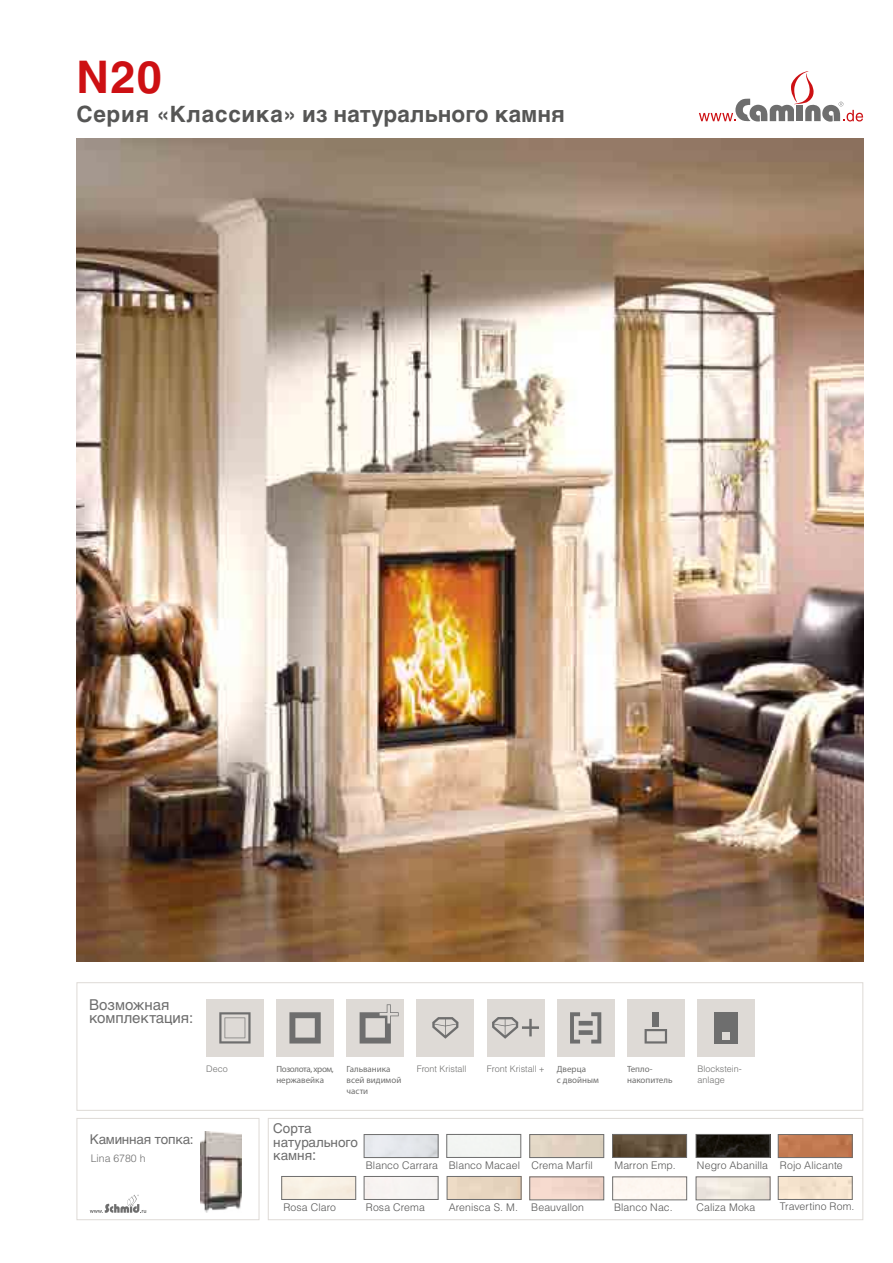
<style>
.page{position:relative;width:893px;height:1263px;background:#fff}
.page>*{position:absolute;margin:0;border:0;box-sizing:border-box;transform-origin:0 0}
.t1{font:700 45px "Helvetica LT Std";color:#cd1013}
.t2{font:700 22.5px "Helvetica LT Std";color:#565655}
.t3{font:15px/13.5px "Helvetica LT Std";color:#6e6e6e}
.t4{font:13.5px/13.5px "Helvetica LT Std";letter-spacing:-.01em;color:#6e6e6e}
.t5{font:300 10.5px "Helvetica LT Std";letter-spacing:.01em;color:#565655}
.t6{font:300 10.5px "Helvetica LT Std";color:#6e6e6e}
.t7{font:9px/10.8px "Myriad Pro";color:#6f6f6e}
.t8{font:300 9px/10.8px "Helvetica LT Std";color:#6f6f6e}
.t9{font:9px/10.8px "Myriad Pro";letter-spacing:-.035em;color:#6f6f6e}
.s1{font-size:15px}
</style>
<div class="page">
<div style="left:268px;top:1118px;width:595px;height:102px;border:1px solid #dedad6"></div>
<div style="left:446px;top:1134px;width:75px;height:24px;border:1px solid #6e6e6e"></div>
<div style="left:529px;top:1134px;width:75px;height:24px;border:1px solid #6e6e6e"></div>
<img style="left:614px;top:1136px;width:71px;height:20px">
<div style="left:612px;top:1134px;width:75px;height:24px;border:1px solid #6e6e6e"></div>
<img style="left:698px;top:1136px;width:70px;height:20px">
<div style="left:696px;top:1134px;width:74px;height:24px;border:1px solid #6e6e6e"></div>
<img style="left:780px;top:1136px;width:70px;height:20px">
<div style="left:778px;top:1134px;width:74px;height:24px;border:1px solid #6e6e6e"></div>
<div style="left:281px;top:1176px;width:75px;height:24px;border:1px solid #6e6e6e"></div>
<div style="left:364px;top:1176px;width:74px;height:24px;border:1px solid #6e6e6e"></div>
<div style="left:447px;top:1176px;width:74px;height:24px;border:1px solid #6e6e6e"></div>
<div style="left:529px;top:1176px;width:75px;height:24px;border:1px solid #6e6e6e"></div>
<div style="left:612px;top:1176px;width:75px;height:24px;border:1px solid #6e6e6e"></div>
<div style="left:696px;top:1176px;width:74px;height:24px;border:1px solid #6e6e6e"></div>
<img style="left:780px;top:1178px;width:70px;height:20px">
<div style="left:778px;top:1176px;width:74px;height:24px;border:1px solid #6e6e6e"></div>
<div style="left:364px;top:1134px;width:74px;height:24px;border:1px solid #6e6e6e"></div>
<svg style="left:77px;top:1118px;width:182px;height:102px"></svg>
<svg style="left:699px;top:71px;width:164px;height:51px"></svg>
<div style="left:77px;top:982px;width:786px;height:129px;border:1px solid #dedad6"></div>
<img style="left:77px;top:139px;width:786px;height:822px">
<div style="left:79px;top:1120px;width:178px;height:98px;background:#fff"></div>
<img style="left:200px;top:1132px;width:41px;height:80px">
<svg style="left:90px;top:1194px;width:56px;height:19px"></svg>
<div style="left:206px;top:999px;width:58px;height:57px;background:#dedad6"></div>
<svg style="left:219px;top:1012px;width:32px;height:31px"></svg>
<div style="left:276px;top:999px;width:58px;height:57px;background:#dedad6"></div>
<svg style="left:289px;top:1012px;width:32px;height:31px"></svg>
<div style="left:347px;top:999px;width:57px;height:57px;background:#dedad6"></div>
<svg style="left:360px;top:1004px;width:39px;height:39px"></svg>
<div style="left:417px;top:999px;width:57px;height:57px;background:#dedad6"></div>
<svg style="left:432px;top:1017px;width:26px;height:22px"></svg>
<div style="left:487px;top:999px;width:57px;height:57px;background:#dedad6"></div>
<svg style="left:492px;top:1017px;width:47px;height:22px"></svg>
<div style="left:557px;top:999px;width:57px;height:57px;background:#dedad6"></div>
<svg style="left:570px;top:1012px;width:31px;height:31px"></svg>
<div style="left:627px;top:999px;width:57px;height:57px;background:#dedad6"></div>
<svg style="left:645px;top:1029px;width:22px;height:14px"></svg>
<div style="left:652px;top:1012px;width:6px;height:15px;background:#6e6e6e"></div>
<div style="left:697px;top:999px;width:58px;height:57px;background:#dedad6"></div>
<div style="left:730px;top:1012px;width:8px;height:7px;background:#6e6e6e"></div>
<div style="left:730px;top:1020px;width:8px;height:7px;background:#6e6e6e"></div>
<div style="left:730px;top:1028px;width:8px;height:7px;background:#6e6e6e"></div>
<div style="left:730px;top:1036px;width:8px;height:7px;background:#6e6e6e"></div>
<div style="left:714px;top:1012px;width:8px;height:7px;background:#6e6e6e"></div>
<div style="left:714px;top:1020px;width:8px;height:7px;background:#6e6e6e"></div>
<div style="left:714px;top:1028px;width:8px;height:7px;background:#6e6e6e"></div>
<div style="left:714px;top:1036px;width:8px;height:7px;background:#6e6e6e"></div>
<div style="left:722px;top:1012px;width:8px;height:7px;background:#6e6e6e"></div>
<div style="left:722px;top:1020px;width:8px;height:7px;background:#6e6e6e"></div>
<svg style="left:722px;top:1028px;width:8px;height:4px"></svg>
<svg style="left:722px;top:1040px;width:8px;height:3px"></svg>
<h1 class="t1" style="left:77px;top:50px;width:87px">N20</h1>
<h2 class="t2" style="left:77px;top:100px;width:490px">Серия «Классика» из натурального камня</h2>
<h3 class="t3" style="left:89px;top:998px;width:106px">Возможная комплектация:</h3>
<p class="t4" style="left:90px;top:1132px;width:105px">Каминная топка:</p>
<p class="t6" style="left:91px;top:1152px;width:56px">Lina 6780 h</p>
<p class="t8" style="left:206px;top:1063px;width:23px">Deco</p>
<p class="t9" style="left:276px;top:1064px;width:59px">Позолота, хром, нержавейка</p>
<p class="t7" style="left:347px;top:1064px;width:56px">Гальваника всей видимой части</p>
<p class="t8" style="left:417px;top:1063px;width:51px">Front Kristall</p>
<p class="t8" style="left:487px;top:1063px;width:59px">Front Kristall +</p>
<p class="t7" style="left:557px;top:1064px;width:43px">Дверца<br>с двойным</p>
<p class="t7" style="left:627px;top:1064px;width:47px">Тепло&shy;накопитель</p>
<p class="t8" style="left:697px;top:1063px;width:46px">Blockstein&shy;anlage</p>
<p class="t4" style="left:273px;top:1121px;width:86px">Сорта натурального камня<span class="s1">:</span></p>
<p class="t5" style="left:366px;top:1159px;width:228px">Blanco Carrara Blanco Macael Crema Marfil</p>
<p class="t5" style="left:614px;top:1159px;width:63px">Marron Emp.</p>
<p class="t5" style="left:697px;top:1159px;width:147px">Negro Abanilla Rojo Alicante</p>
<p class="t5" style="left:283px;top:1201px;width:54px">Rosa Claro</p>
<p class="t5" style="left:366px;top:1201px;width:61px">Rosa Crema</p>
<p class="t5" style="left:449px;top:1201px;width:71px">Arenisca S. M.</p>
<p class="t5" style="left:531px;top:1201px;width:54px">Beauvallon</p>
<p class="t5" style="left:614px;top:1201px;width:60px">Blanco Nac.</p>
<p class="t5" style="left:696px;top:1201px;width:60px">Caliza Moka</p>
<p class="t5" style="left:780px;top:1199px;width:76px">Travertino Rom.</p>
</div>
